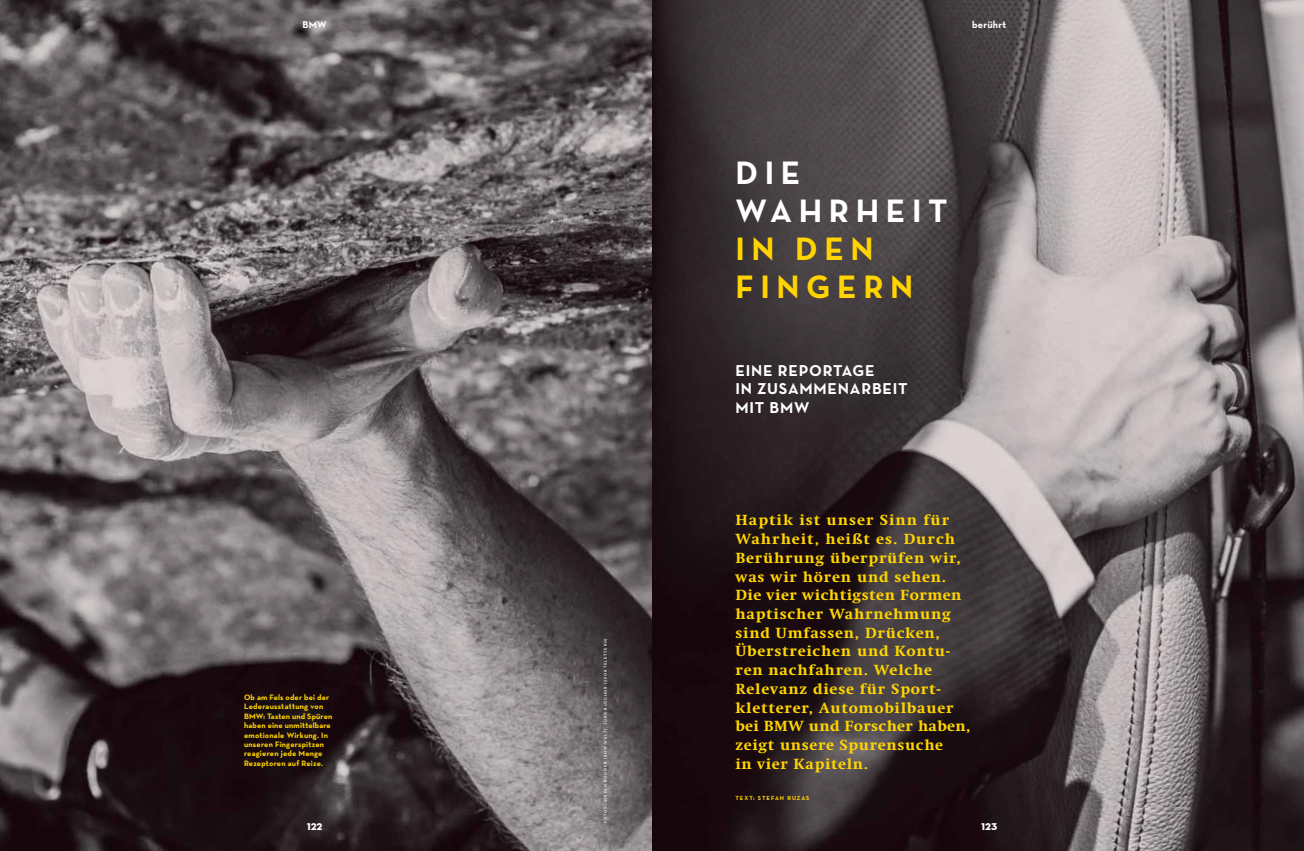
<style>
.page{position:relative;width:1304px;height:851px;background:#fff}
.page>*{position:absolute;margin:0;border:0;box-sizing:border-box;transform-origin:0 0}
.t1{font:700 33px/38px "Neutra Text";letter-spacing:.2em;color:#ffd400}
.t2{font:700 33px/38px "Neutra Text";letter-spacing:.2em;color:#fff}
.t3{font:700 16px/18.7px "Neutra Text";letter-spacing:.05em;color:#fff}
.t4{font:800 15px/18.7px "Swift LT Pro";letter-spacing:.05em;color:#ffd400}
.t5{font:700 10px "Neutra Text";letter-spacing:.015em;color:#fff}
.t6{font:10px "Neutra Disp Titling";color:#fff}
.t7{font:700 8px/9.4px "Neutra Text";letter-spacing:.015em;color:#ffd400}
.t8{font:700 6px "Neutra Text";letter-spacing:.155em;color:#ffd400}
.t9{font:600 4px "Neutra Text";letter-spacing:.2em;color:#fff}
</style>
<div class="page">
<img style="left:0;top:0;width:1303px;height:850px">
<p class="t5" style="left:302px;top:19px;width:26px">BMW</p>
<p class="t7" style="left:244px;top:692px;width:90px">Ob am Fels oder bei der<br>Lederausstattung von<br>BMW: Tasten und Spüren haben eine unmittelbare emotionale Wirkung. In unseren Fingerspitzen reagieren jede Menge<br>Rezeptoren auf Reize.</p>
<p class="t6" style="left:307px;top:820px;width:17px">122</p>
<p class="t9" style="left:603px;top:822px;width:186px;rotate:-90deg">FOTOS: STEFAN BOGNER (BMW-WELT), JÜRG BUSCHOR (SPORTKLETTERN)</p>
<p class="t5" style="left:972px;top:19px;width:36px">berührt</p>
<h1 class="t2" style="left:735px;top:153px;width:214px">DIE<br>WAHRHEIT</h1>
<h1 class="t1" style="left:735px;top:229px;width:179px">IN DEN<br>FINGERN</h1>
<p class="t3" style="left:735px;top:360px;width:174px">EINE REPORTAGE<br>IN ZUSAMMENARBEIT<br>MIT BMW</p>
<p class="t4" style="left:735px;top:510px;width:236px">Haptik ist unser Sinn für<br>Wahrheit, heißt es. Durch<br>Berührung überprüfen wir, was wir hören und sehen.<br>Die vier wichtigsten Formen haptischer Wahrnehmung sind Umfassen, Drücken,<br>Überstreichen und Kontu&shy;ren nachfahren. Welche<br>Relevanz diese für Sport&shy;kletterer, Automobilbauer bei BMW und Forscher haben, zeigt unsere Spurensuche<br>in vier Kapiteln.</p>
<p class="t8" style="left:735px;top:794px;width:76px">TEXT: STEFAN RUZAS</p>
<p class="t6" style="left:982px;top:820px;width:17px">123</p>
</div>
